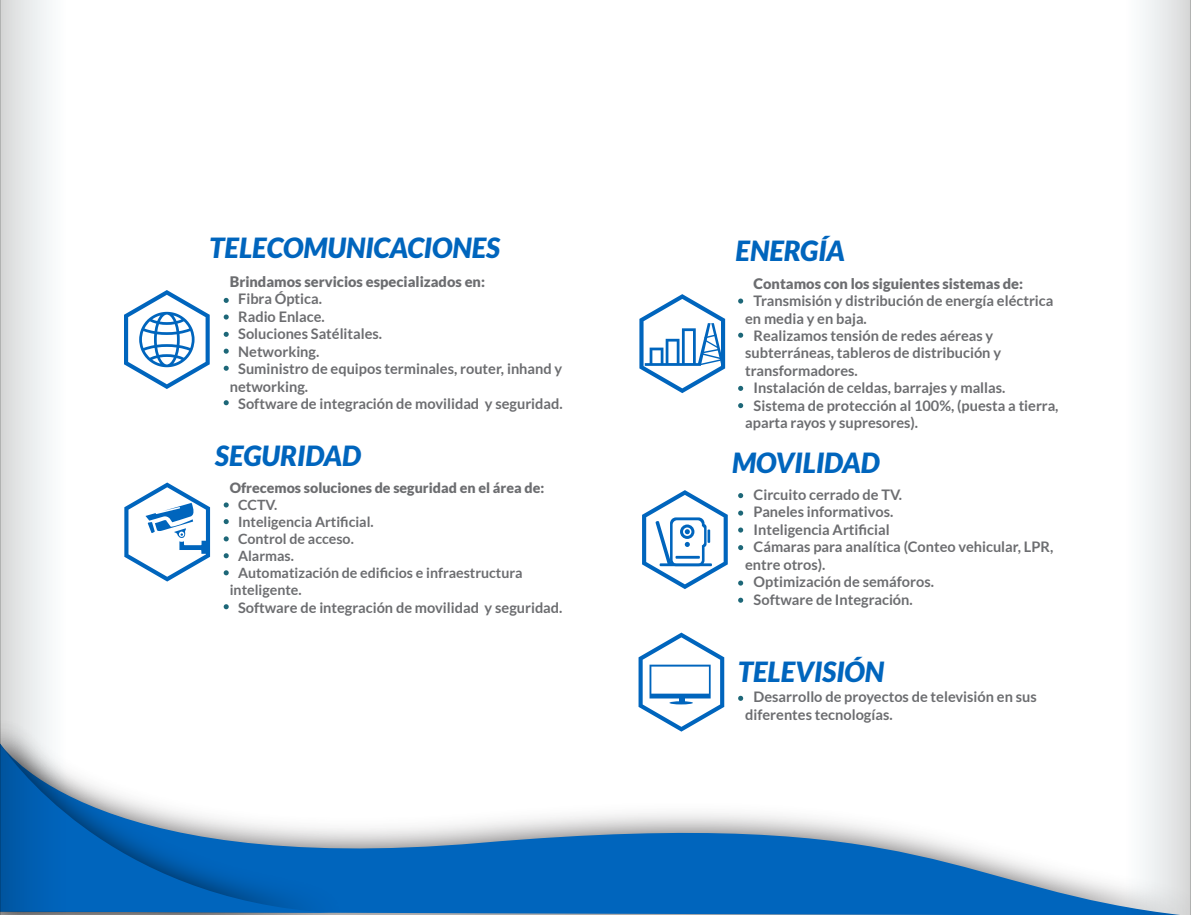
<style>
.page{position:relative;width:1191px;height:915px;background:#fff}
.page>*{position:absolute;margin:0;border:0;box-sizing:border-box;transform-origin:0 0}
.t1{font:italic 900 27.75px "Lato";color:#0065bd}
.t2{font:700 14.55px/17.4px "Lato";color:#6c6d70}
.t3{font:900 14.55px "Lato";color:#6c6d70}
.t4{font:700 14.25px "Lato";color:#6c6d70}
.t5{font:900 14.25px "Lato";color:#6c6d70}
</style>
<div class="page">
<svg style="left:124px;top:290px;width:86px;height:99px"></svg>
<svg style="left:371px;top:813px;width:753px;height:101px;fill:#0065bd"></svg>
<img style="left:66px;top:828px;width:305px;height:86px">
<svg style="left:66px;top:772px;width:266px;height:140px"></svg>
<svg style="left:0;top:0;width:1px;height:914px"></svg>
<svg style="left:1px;top:0;width:65px;height:914px"></svg>
<div style="left:1124px;top:0;width:66px;height:914px;background:linear-gradient(to right,#feffff,#d9dbdb)"></div>
<hr style="left:1190px;top:0;width:1px;height:914px;background:#b1b2b1">
<svg style="left:738px;top:298px;width:5px;height:5px"></svg>
<svg style="left:738px;top:386px;width:5px;height:5px"></svg>
<svg style="left:738px;top:332px;width:5px;height:5px"></svg>
<svg style="left:738px;top:403px;width:5px;height:5px"></svg>
<svg style="left:224px;top:400px;width:5px;height:5px"></svg>
<svg style="left:224px;top:502px;width:5px;height:5px"></svg>
<svg style="left:224px;top:519px;width:5px;height:5px"></svg>
<svg style="left:224px;top:536px;width:5px;height:5px"></svg>
<svg style="left:224px;top:553px;width:5px;height:5px"></svg>
<svg style="left:224px;top:570px;width:5px;height:5px"></svg>
<svg style="left:224px;top:298px;width:5px;height:5px"></svg>
<svg style="left:224px;top:314px;width:5px;height:5px"></svg>
<svg style="left:224px;top:331px;width:5px;height:6px"></svg>
<svg style="left:224px;top:348px;width:5px;height:5px"></svg>
<svg style="left:224px;top:365px;width:5px;height:5px"></svg>
<svg style="left:738px;top:493px;width:5px;height:5px"></svg>
<svg style="left:738px;top:510px;width:5px;height:5px"></svg>
<svg style="left:738px;top:527px;width:5px;height:5px"></svg>
<svg style="left:738px;top:545px;width:5px;height:5px"></svg>
<svg style="left:738px;top:597px;width:5px;height:5px"></svg>
<svg style="left:738px;top:695px;width:5px;height:5px"></svg>
<svg style="left:738px;top:580px;width:5px;height:5px"></svg>
<svg style="left:224px;top:604px;width:5px;height:5px"></svg>
<svg style="left:124px;top:482px;width:86px;height:99px"></svg>
<svg style="left:638px;top:632px;width:86px;height:99px"></svg>
<svg style="left:642px;top:490px;width:86px;height:99px"></svg>
<svg style="left:639px;top:294px;width:86px;height:99px"></svg>
<h1 class="t1" style="left:209px;top:231px;width:292px">TELECOMUNICACIONES</h1>
<p class="t3" style="left:230px;top:273px;width:257px">Brindamos servicios especializados en:</p>
<p class="t2" style="left:238px;top:290px;width:85px">Fibra Óptica.</p>
<p class="t2" style="left:238px;top:307px;width:88px">Radio Enlace.</p>
<p class="t2" style="left:238px;top:325px;width:145px">Soluciones Satélitales.</p>
<p class="t2" style="left:238px;top:342px;width:83px">Networking.</p>
<p class="t2" style="left:238px;top:360px;width:325px">Suministro de equipos terminales, router, inhand y</p>
<p class="t2" style="left:230px;top:377px;width:80px">networking.</p>
<p class="t2" style="left:238px;top:395px;width:326px">Software de integración de movilidad y seguridad.</p>
<h1 class="t1" style="left:215px;top:439px;width:147px">SEGURIDAD</h1>
<p class="t5" style="left:230px;top:479px;width:316px">Ofrecemos soluciones de seguridad en el área de:</p>
<p class="t4" style="left:238px;top:496px;width:41px">CCTV.</p>
<p class="t4" style="left:238px;top:513px;width:137px">Inteligencia Artificial.</p>
<p class="t4" style="left:238px;top:530px;width:117px">Control de acceso.</p>
<p class="t4" style="left:238px;top:547px;width:57px">Alarmas.</p>
<p class="t4" style="left:238px;top:564px;width:286px">Automatización de edificios e infraestructura</p>
<p class="t4" style="left:230px;top:581px;width:73px">inteligente.</p>
<p class="t2" style="left:238px;top:598px;width:326px">Software de integración de movilidad y seguridad.</p>
<h1 class="t1" style="left:735px;top:234px;width:111px">ENERGÍA</h1>
<p class="t3" style="left:753px;top:274px;width:271px">Contamos con los siguientes sistemas de:</p>
<p class="t2" style="left:753px;top:292px;width:301px">Transmisión y distribución de energía eléctrica</p>
<p class="t2" style="left:745px;top:309px;width:123px">en media y en baja.</p>
<p class="t2" style="left:753px;top:326px;width:241px">Realizamos tensión de redes aéreas y</p>
<p class="t2" style="left:745px;top:344px;width:257px">subterráneas, tableros de distribución y</p>
<p class="t2" style="left:745px;top:361px;width:114px">transformadores.</p>
<p class="t2" style="left:753px;top:379px;width:253px">Instalación de celdas, barrajes y mallas.</p>
<p class="t2" style="left:753px;top:396px;width:306px">Sistema de protección al 100%, (puesta a tierra,</p>
<p class="t2" style="left:745px;top:414px;width:174px">aparta rayos y supresores).</p>
<h1 class="t1" style="left:732px;top:446px;width:149px">MOVILIDAD</h1>
<p class="t2" style="left:753px;top:485px;width:150px">Circuito cerrado de TV.</p>
<p class="t2" style="left:753px;top:503px;width:141px">Paneles informativos.</p>
<p class="t2" style="left:753px;top:520px;width:138px">Inteligencia Artificial</p>
<p class="t2" style="left:753px;top:538px;width:301px">Cámaras para analítica (Conteo vehicular, LPR,</p>
<p class="t2" style="left:745px;top:555px;width:82px">entre otros).</p>
<p class="t2" style="left:753px;top:573px;width:182px">Optimización de semáforos.</p>
<p class="t2" style="left:753px;top:590px;width:161px">Software de Integración.</p>
<h1 class="t1" style="left:738px;top:655px;width:148px">TELEVISIÓN</h1>
<p class="t2" style="left:745px;top:687px;width:293px;text-indent:8px">Desarrollo de proyectos de televisión en sus diferentes tecnologías.</p>
</div>
